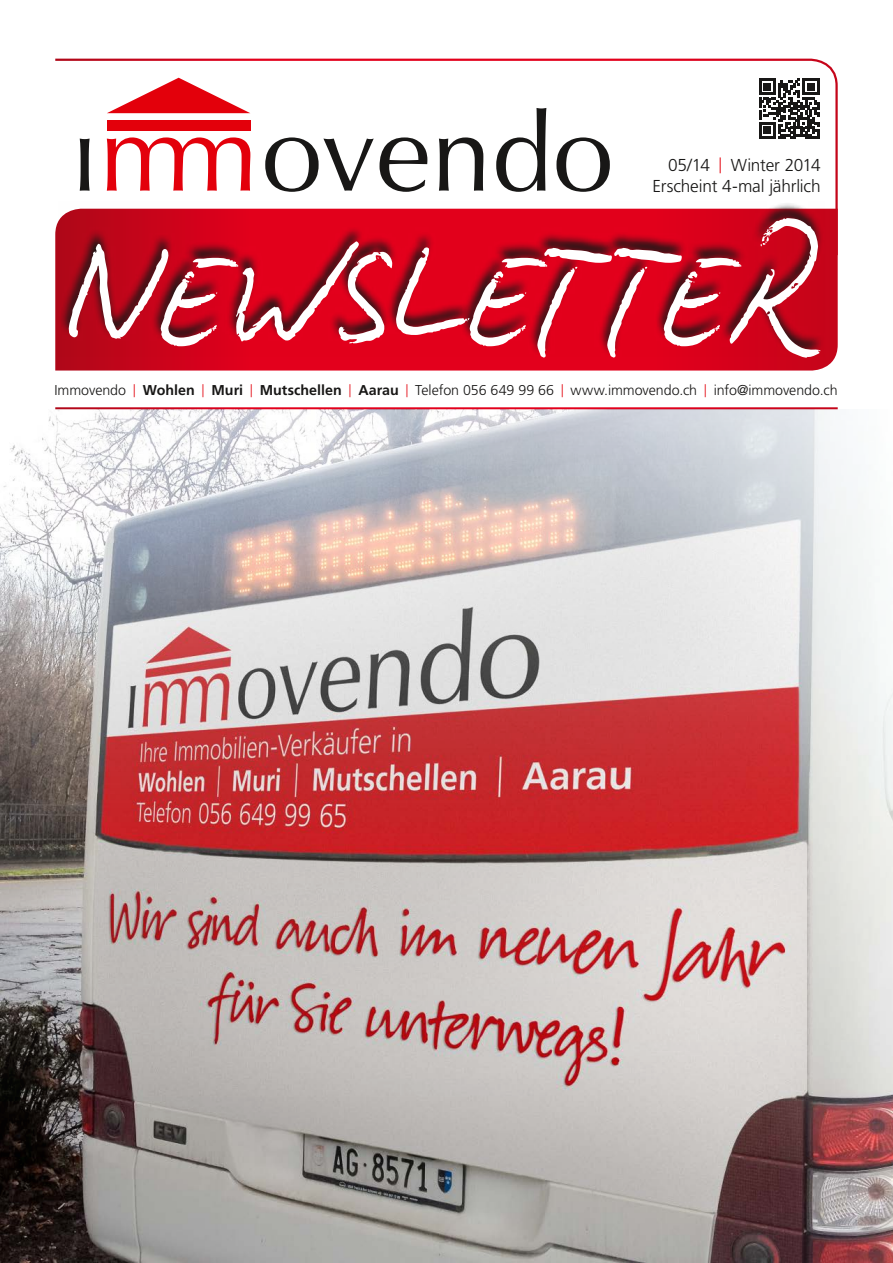
<style>
.page{position:relative;width:893px;height:1263px;background:#fff}
.page>*{position:absolute;margin:0;border:0;box-sizing:border-box;transform-origin:0 0}
.t1{font:159.9px "Biro Script";letter-spacing:-.005em;color:#fff;scale:.91 1}
.t2{font:300 17.25px/20.7px "Frutiger";letter-spacing:-.01em;color:#181716;text-align:right}
.t3{font:300 14.25px "Frutiger";letter-spacing:-.005em;color:#181716}
.s1{font-size:20.7px;color:#e3000b}
.s2{font-size:17.1px;color:#e3000b}
.s3{font-weight:700}
</style>
<div class="page">
<svg style="left:55px;top:257px;width:783px;height:113px;background:#d6051e"></svg>
<svg style="left:55px;top:58px;width:783px;height:199px"></svg>
<svg style="left:59px;top:201px;width:766px;height:156px;background:#c11025"></svg>
<div style="left:107px;top:121px;width:143px;height:10px;background:#e3000b"></div>
<svg style="left:107px;top:78px;width:143px;height:35px"></svg>
<svg style="left:80px;top:139px;width:10px;height:52px"></svg>
<svg style="left:107px;top:137px;width:143px;height:54px"></svg>
<svg style="left:265px;top:137px;width:109px;height:55px"></svg>
<svg style="left:380px;top:137px;width:47px;height:55px"></svg>
<svg style="left:439px;top:137px;width:44px;height:54px"></svg>
<svg style="left:496px;top:108px;width:50px;height:84px"></svg>
<svg style="left:556px;top:137px;width:54px;height:55px"></svg>
<svg style="left:759px;top:78px;width:60px;height:61px"></svg>
<img style="left:0;top:410px;width:893px;height:853px">
<p class="t2" style="left:653px;top:155px;width:170px">05/14 <span class="s1">|</span> Winter 2014<br>Erscheint 4-mal jährlich</p>
<h1 class="t1" style="left:68px;top:193px;width:829px">NEWSLETTER</h1>
<p class="t3" style="left:54px;top:382px;width:785px">Immovendo <span class="s2">|</span> <span class="s3">Wohlen</span> <span class="s2">|</span> <span class="s3">Muri</span> <span class="s2">|</span> <span class="s3">Mutschellen</span> <span class="s2">|</span> <span class="s3">Aarau</span> <span class="s2">|</span> Telefon 056 649 99 66 <span class="s2">|</span> www.immovendo.ch <span class="s2">|</span> info@immovendo.ch</p>
</div>
